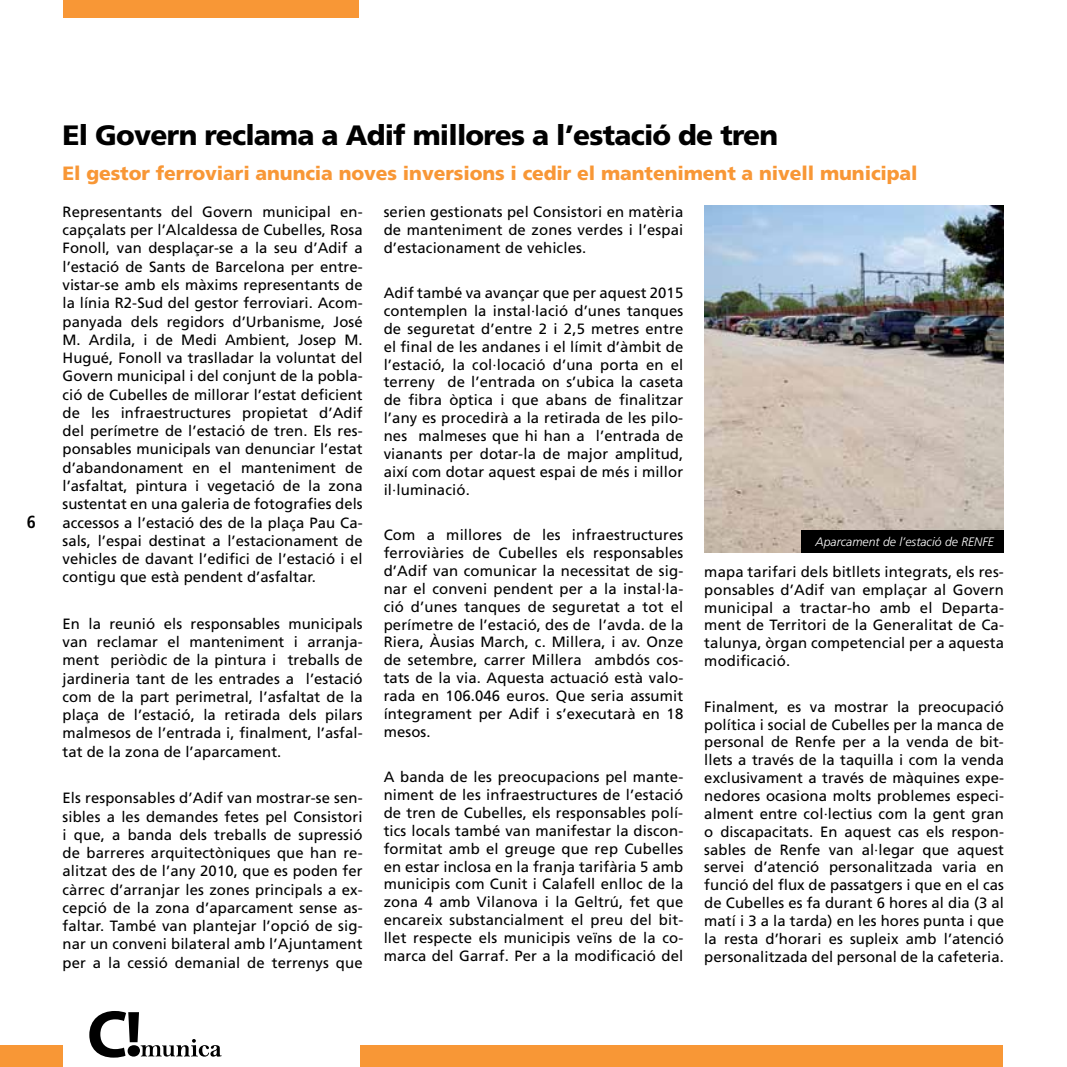
<style>
.page{position:relative;width:1067px;height:1067px;background:#fff}
.page>*{position:absolute;margin:0;border:0;box-sizing:border-box;transform-origin:0 0}
.t1{font:900 28px "Frutiger LT Std";letter-spacing:-.03em;color:#000}
.t2{font:900 19.25px "Frutiger LT Std";letter-spacing:-.005em;color:#f89736}
.t3{font:700 condensed 17.5px "Frutiger LT Std";color:#000}
.t4{font:14.88px/17.8px "Frutiger LT Std";letter-spacing:.01em;color:#000;text-align:justify}
.t5{font:italic 300 12.25px "Frutiger LT Std";color:#fff}
</style>
<div class="page">
<img style="left:704px;top:206px;width:300px;height:347px">
<div style="left:801px;top:530px;width:203px;height:23px;background:#000"></div>
<div style="left:63px;top:0;width:295px;height:18px;background:#f89736"></div>
<div style="left:0;top:1045px;width:63px;height:22px;background:#f89736"></div>
<div style="left:360px;top:1045px;width:642px;height:22px;background:#f89736"></div>
<svg style="left:89px;top:1011px;width:133px;height:46px"></svg>
<p class="t3" style="left:27px;top:511px;width:11px">6</p>
<h1 class="t1" style="left:63px;top:118px;width:717px">El Govern reclama a Adif millores a l’estació de tren</h1>
<p class="t2" style="left:63px;top:161px;width:856px">El gestor ferroviari anuncia noves inversions i cedir el manteniment a nivell municipal</p>
<p class="t4" style="left:63px;top:203px;width:302px">Representants del Govern municipal en&shy;capçalats per l’Alcaldessa de Cubelles, Rosa Fonoll, van desplaçar-se a la seu d’Adif a l’estació de Sants de Barcelona per entre&shy;vistar-se amb els màxims representants de la línia R2-Sud del gestor ferroviari. Acom&shy;panyada dels regidors d’Urbanisme, José M. Ardila, i de Medi Ambient, Josep M.<br>Hugué, Fonoll va traslladar la voluntat del Govern municipal i del conjunt de la pobla&shy;ció de Cubelles de millorar l’estat deficient de les infraestructures propietat d’Adif del perímetre de l’estació de tren. Els res&shy;ponsables municipals van denunciar l’estat d’abandonament en el manteniment de l’asfaltat, pintura i vegetació de la zona sustentat en una galeria de fotografies dels accessos a l’estació des de la plaça Pau Ca&shy;sals, l’espai destinat a l’estacionament de vehicles de davant l’edifici de l’estació i el contigu que està pendent d’asfaltar.</p>
<p class="t4" style="left:63px;top:614px;width:302px">En la reunió els responsables municipals van reclamar el manteniment i arranja&shy;ment periòdic de la pintura i treballs de jardineria tant de les entrades a l’estació com de la part perimetral, l’asfaltat de la plaça de l’estació, la retirada dels pilars malmesos de l’entrada i, finalment, l’asfal&shy;tat de la zona de l’aparcament.</p>
<p class="t4" style="left:63px;top:789px;width:302px">Els responsables d’Adif van mostrar-se sen&shy;sibles a les demandes fetes pel Consistori i que, a banda dels treballs de supressió de barreres arquitectòniques que han re&shy;alitzat des de l’any 2010, que es poden fer càrrec d’arranjar les zones principals a ex&shy;cepció de la zona d’aparcament sense as&shy;faltar. També van plantejar l’opció de sig&shy;nar un conveni bilateral amb l’Ajuntament per a la cessió demanial de terrenys que</p>
<p class="t4" style="left:384px;top:203px;width:301px">serien gestionats pel Consistori en matèria de manteniment de zones verdes i l’espai d’estacionament de vehicles.</p>
<p class="t4" style="left:384px;top:284px;width:301px">Adif també va avançar que per aquest 2015 contemplen la instal·lació d’unes tanques de seguretat d’entre 2 i 2,5 metres entre el final de les andanes i el límit d’àmbit de l’estació, la col·locació d’una porta en el terreny de l’entrada on s’ubica la caseta de fibra òptica i que abans de finalitzar l’any es procedirà a la retirada de les pilo&shy;nes malmeses que hi han a l’entrada de vianants per dotar-la de major amplitud, així com dotar aquest espai de més i millor il·luminació.</p>
<p class="t4" style="left:384px;top:526px;width:301px">Com a millores de les infraestructures ferroviàries de Cubelles els responsables d’Adif van comunicar la necessitat de sig&shy;nar el conveni pendent per a la instal·la&shy;ció d’unes tanques de seguretat a tot el perímetre de l’estació, des de l’avda. de la Riera, Àusias March, c. Millera, i av. Onze de setembre, carrer Millera ambdós cos&shy;tats de la via. Aquesta actuació està valo&shy;rada en 106.046 euros. Que seria assumit íntegrament per Adif i s’executarà en 18 mesos.</p>
<p class="t4" style="left:384px;top:768px;width:301px">A banda de les preocupacions pel mante&shy;niment de les infraestructures de l’estació de tren de Cubelles, els responsables polí&shy;tics locals també van manifestar la discon&shy;formitat amb el greuge que rep Cubelles en estar inclosa en la franja tarifària 5 amb municipis com Cunit i Calafell enlloc de la zona 4 amb Vilanova i la Geltrú, fet que encareix substancialment el preu del bit&shy;llet respecte els municipis veïns de la co&shy;marca del Garraf. Per a la modificació del</p>
<p class="t5" style="left:815px;top:535px;width:180px">Aparcament de l’estació de RENFE</p>
<p class="t4" style="left:704px;top:563px;width:301px">mapa tarifari dels bitllets integrats, els res&shy;ponsables d’Adif van emplaçar al Govern municipal a tractar-ho amb el Departa&shy;ment de Territori de la Generalitat de Ca&shy;talunya, òrgan competencial per a aquesta modificació.</p>
<p class="t4" style="left:704px;top:697px;width:301px">Finalment, es va mostrar la preocupació política i social de Cubelles per la manca de personal de Renfe per a la venda de bit&shy;llets a través de la taquilla i com la venda exclusivament a través de màquines expe&shy;nedores ocasiona molts problemes especi&shy;alment entre col·lectius com la gent gran o discapacitats. En aquest cas els respon&shy;sables de Renfe van al·legar que aquest servei d’atenció personalitzada varia en funció del flux de passatgers i que en el cas de Cubelles es fa durant 6 hores al dia (3 al matí i 3 a la tarda) en les hores punta i que la resta d’horari es supleix amb l’atenció personalitzada del personal de la cafeteria.</p>
</div>
